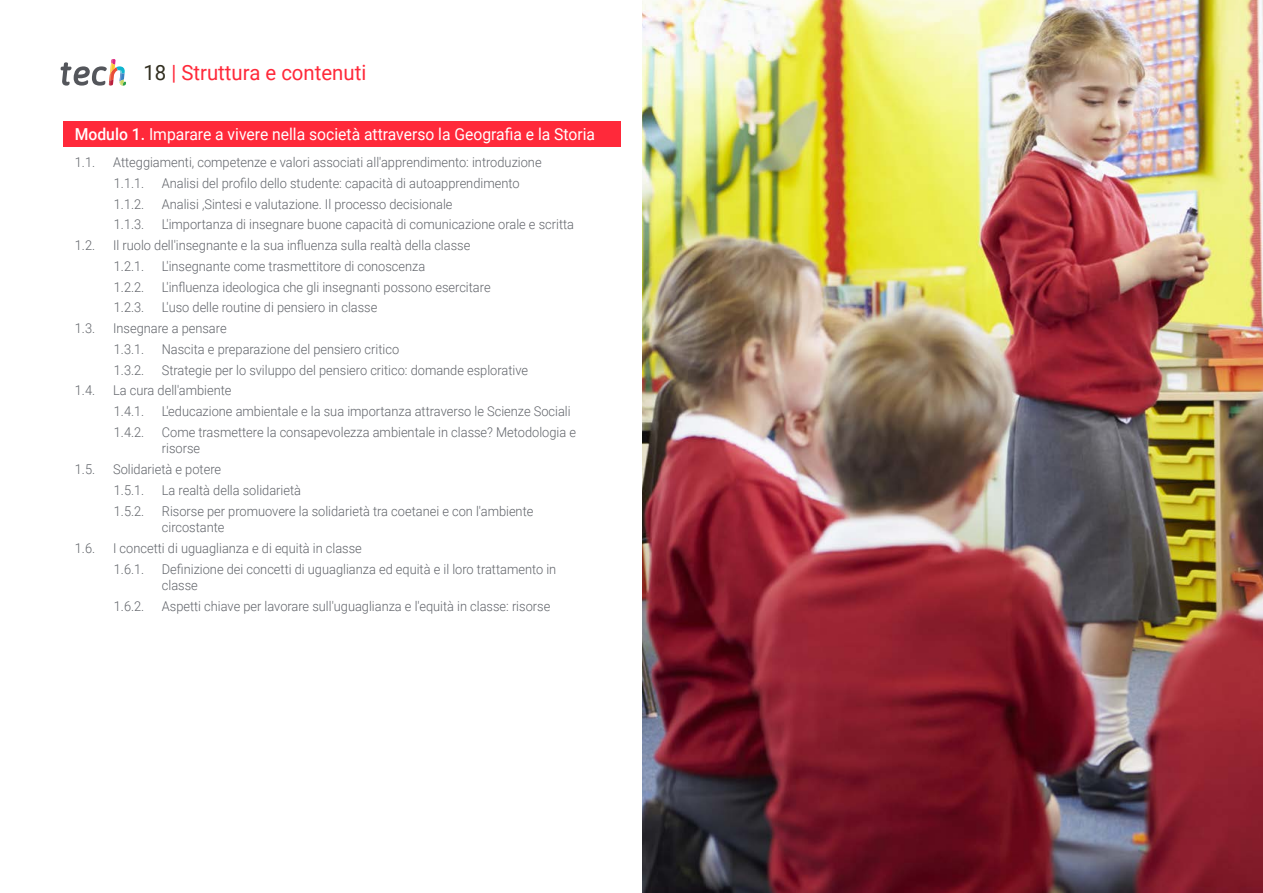
<style>
.page{position:relative;width:1263px;height:893px;background:#fff}
.page>*{position:absolute;margin:0;border:0;box-sizing:border-box;transform-origin:0 0}
.t1{font:21px "Roboto";color:#ff293a}
.t2{font:16.5px "Roboto";color:#fff;scale:.95 1}
.t3{font:300 13.5px/20.7px "Roboto";color:#61646a;scale:.95 1}
.s1{color:#312e20}
.s2{font-weight:500}
</style>
<div class="page">
<div style="left:64px;top:121px;width:557px;height:25px;background:#ff293a"></div>
<img style="left:642px;top:0;width:621px;height:893px">
<svg style="left:61px;top:59px;width:65px;height:27px"></svg>
<h1 class="t1" style="left:144px;top:57px;width:224px"><span class="s1">18</span> | Struttura e contenuti</h1>
<p class="t2" style="left:75px;top:123px;width:549px"><span class="s2">Modulo 1.</span> Imparare a vivere nella società attraverso la Geografia e la Storia</p>
<p class="t3" style="left:75px;top:151px;width:23px">1.1.</p>
<p class="t3" style="left:113px;top:151px;width:453px">Atteggiamenti, competenze e valori associati all'apprendimento: introduzione<br>1.1.1.</p>
<p class="t3" style="left:162px;top:172px;width:378px">Analisi del profilo dello studente: capacità di autoapprendimento</p>
<p class="t3" style="left:114px;top:193px;width:34px">1.1.2.</p>
<p class="t3" style="left:162px;top:193px;width:307px">Analisi ,Sintesi e valutazione. Il processo decisionale</p>
<p class="t3" style="left:114px;top:214px;width:34px">1.1.3.</p>
<p class="t3" style="left:162px;top:214px;width:435px">L'importanza di insegnare buone capacità di comunicazione orale e scritta</p>
<p class="t3" style="left:75px;top:234px;width:23px">1.2.</p>
<p class="t3" style="left:113px;top:234px;width:377px">Il ruolo dell'insegnante e la sua influenza sulla realtà della classe<br>1.2.1.</p>
<p class="t3" style="left:162px;top:255px;width:279px">L'insegnante come trasmettitore di conoscenza</p>
<p class="t3" style="left:114px;top:276px;width:34px">1.2.2.</p>
<p class="t3" style="left:162px;top:276px;width:348px">L'influenza ideologica che gli insegnanti possono esercitare</p>
<p class="t3" style="left:114px;top:297px;width:34px">1.2.3.</p>
<p class="t3" style="left:162px;top:297px;width:228px">L'uso delle routine di pensiero in classe</p>
<p class="t3" style="left:75px;top:317px;width:23px">1.3.</p>
<p class="t3" style="left:113px;top:317px;width:121px">Insegnare a pensare<br>1.3.1.</p>
<p class="t3" style="left:162px;top:338px;width:251px">Nascita e preparazione del pensiero critico</p>
<p class="t3" style="left:114px;top:359px;width:34px">1.3.2.</p>
<p class="t3" style="left:162px;top:359px;width:387px">Strategie per lo sviluppo del pensiero critico: domande esplorative</p>
<p class="t3" style="left:75px;top:380px;width:23px">1.4.</p>
<p class="t3" style="left:113px;top:380px;width:126px">La cura dell'ambiente<br>1.4.1.</p>
<p class="t3" style="left:162px;top:400px;width:432px">L'educazione ambientale e la sua importanza attraverso le Scienze Sociali</p>
<p class="t3" style="left:114px;top:421px;width:34px">1.4.2.</p>
<p class="t3" style="left:162px;top:423px;width:438px;line-height:16.5px">Come trasmettere la consapevolezza ambientale in classe? Metodologia e risorse</p>
<p class="t3" style="left:75px;top:458px;width:23px">1.5.</p>
<p class="t3" style="left:113px;top:458px;width:115px">Solidarietà e potere<br>1.5.1.</p>
<p class="t3" style="left:162px;top:479px;width:148px">La realtà della solidarietà</p>
<p class="t3" style="left:114px;top:500px;width:34px">1.5.2.</p>
<p class="t3" style="left:162px;top:502px;width:393px;line-height:16.5px">Risorse per promuovere la solidarietà tra coetanei e con l'ambiente circostante</p>
<p class="t3" style="left:75px;top:537px;width:23px">1.6.</p>
<p class="t3" style="left:113px;top:537px;width:263px">I concetti di uguaglianza e di equità in classe<br>1.6.1.</p>
<p class="t3" style="left:162px;top:560px;width:417px;line-height:16.5px">Definizione dei concetti di uguaglianza ed equità e il loro trattamento in classe</p>
<p class="t3" style="left:114px;top:595px;width:34px">1.6.2.</p>
<p class="t3" style="left:162px;top:595px;width:410px">Aspetti chiave per lavorare sull'uguaglianza e l'equità in classe: risorse</p>
</div>
